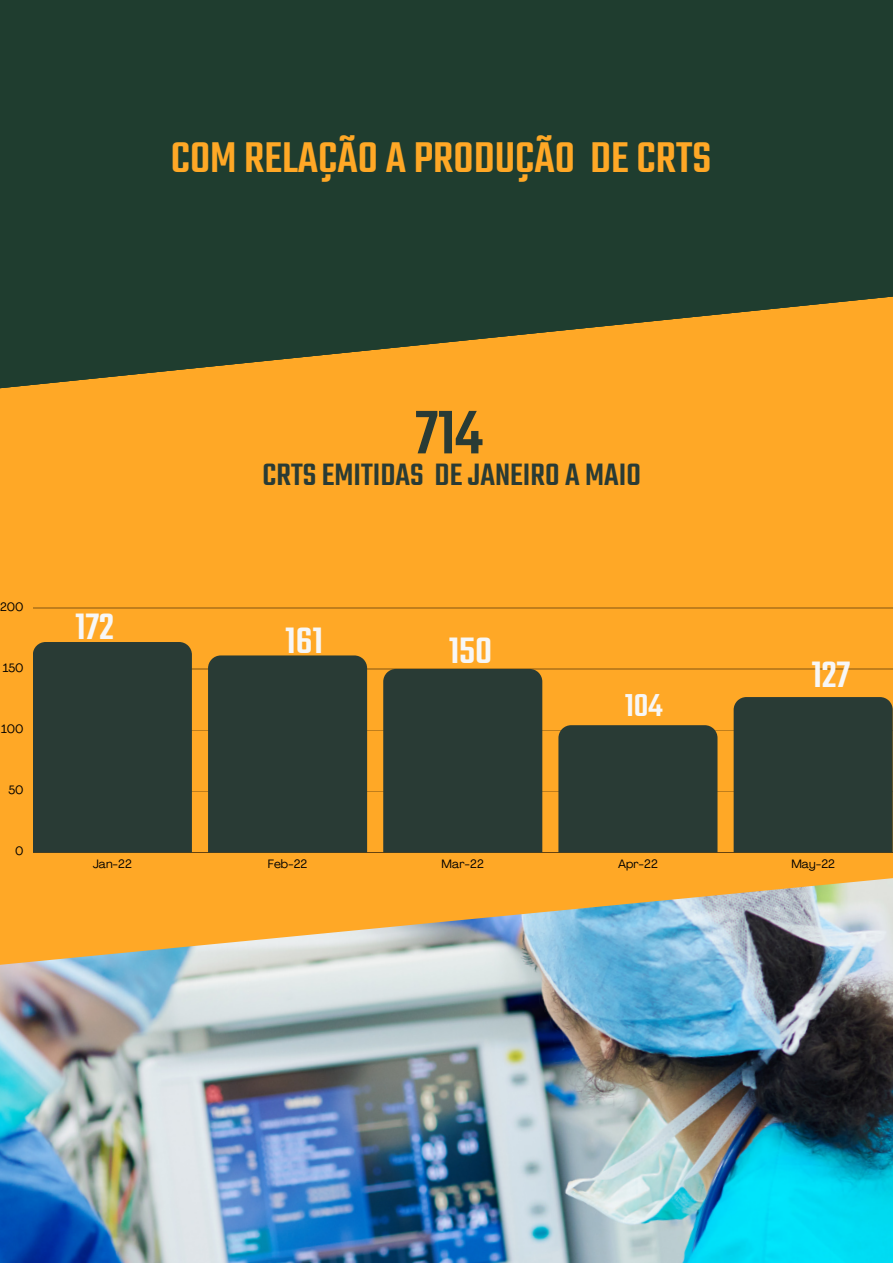
<style>
.page{position:relative;width:893px;height:1264px;background:#fff}
.page>*{position:absolute;margin:0;border:0;box-sizing:border-box;transform-origin:0 0}
.t1{font:500 67.35px "Teko";color:#293b35}
.t2{font:500 47.1px "Teko";color:#ffa826}
.t3{font:500 40.35px "Teko";color:#f7f7f7}
.t4{font:500 34.8px "Teko";color:#f7f7f7}
.t5{font:500 33.9px "Teko";color:#293b35}
.t6{font:12px "Agrandir";color:#000}
</style>
<div class="page">
<div style="left:0;top:0;width:892px;height:1262px;background:#1f3d2f"></div>
<svg style="left:0;top:297px;width:892px;height:578px;fill:#ffa826"></svg>
<img style="left:0;top:875px;width:892px;height:387px">
<hr style="left:33px;top:607px;width:859px;height:1px;background:#000">
<hr style="left:33px;top:669px;width:859px;height:1px;background:#000">
<hr style="left:33px;top:730px;width:859px;height:1px;background:#000">
<hr style="left:33px;top:791px;width:859px;height:1px;background:#000">
<hr style="left:33px;top:852px;width:859px;height:1px;background:#000">
<div style="left:33px;top:642px;width:159px;height:210px;background:#293b35"></div>
<div style="left:208px;top:655px;width:159px;height:197px;background:#293b35"></div>
<div style="left:383px;top:669px;width:159px;height:12px;background:#293b35"></div>
<svg style="left:558px;top:725px;width:159px;height:13px"></svg>
<svg style="left:733px;top:697px;width:159px;height:12px"></svg>
<h2 class="t2" style="left:171px;top:127px;width:542px">COM RELAÇÃO A PRODUÇÃO DE CRTS</h2>
<p class="t6" style="left:0;top:601px;width:25px">200</p>
<p class="t6" style="left:3px;top:662px;width:22px">150</p>
<p class="t6" style="left:1px;top:724px;width:24px">100</p>
<p class="t6" style="left:8px;top:785px;width:17px">50</p>
<p class="t6" style="left:15px;top:846px;width:10px">0</p>
<h1 class="t1" style="left:415px;top:389px;width:68px">714</h1>
<h3 class="t3" style="left:75px;top:600px;width:40px">172</h3>
<h3 class="t5" style="left:262px;top:453px;width:380px">CRTS EMITIDAS DE JANEIRO A MAIO</h3>
<h3 class="t3" style="left:285px;top:614px;width:39px">161</h3>
<h3 class="t3" style="left:448px;top:624px;width:45px">150</h3>
<h3 class="t4" style="left:624px;top:683px;width:39px">104</h3>
<h3 class="t3" style="left:811px;top:648px;width:40px">127</h3>
<p class="t6" style="left:93px;top:859px;width:41px">Jan-22</p>
<p class="t6" style="left:268px;top:859px;width:41px">Feb-22</p>
<p class="t6" style="left:441px;top:859px;width:44px">Mar-22</p>
<p class="t6" style="left:618px;top:859px;width:41px">Apr-22</p>
<p class="t6" style="left:791px;top:859px;width:45px">May-22</p>
</div>
